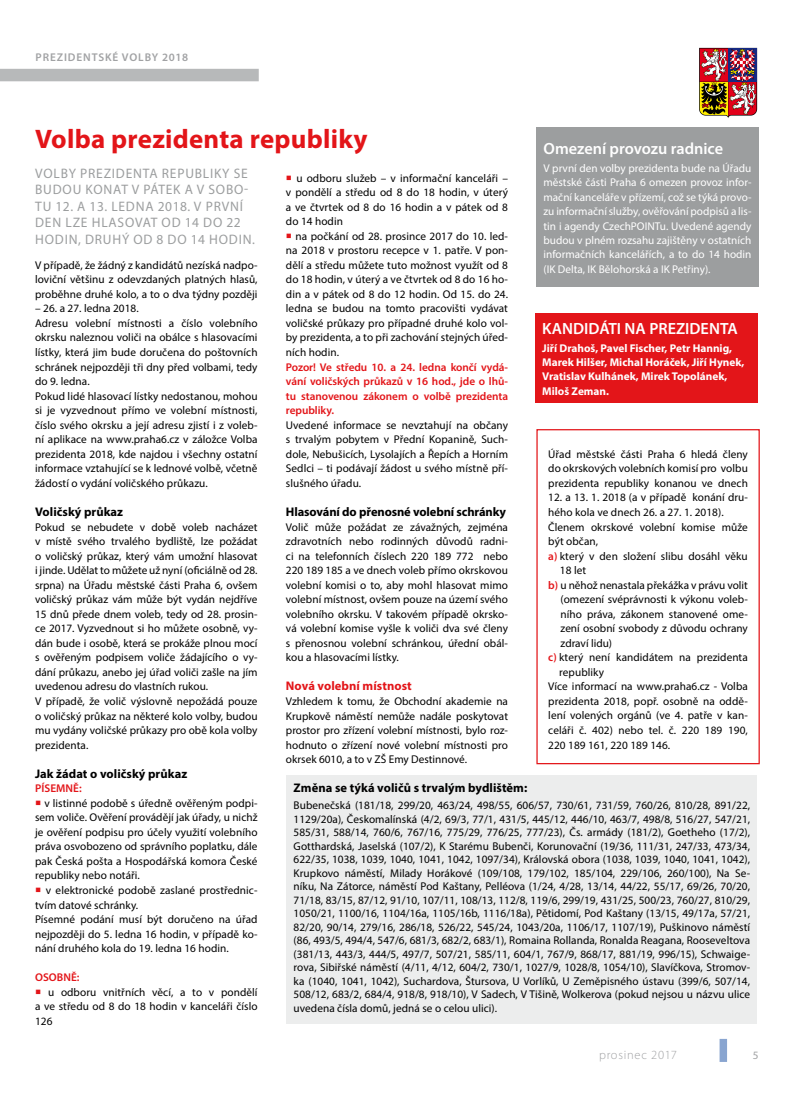
<style>
.page{position:relative;width:794px;height:1110px;background:#fff}
.page>*{position:absolute;margin:0;border:0;box-sizing:border-box;transform-origin:0 0}
.t1{font:700 26.88px "Myriad Pro";letter-spacing:.01em;color:#e31519}
.t2{font:600 16.25px "Myriad Pro";color:#fff}
.t3{font:13.75px/16.5px "Myriad Pro";letter-spacing:.06em;color:#9c9e9f}
.t4{font:700 12.5px "Myriad Pro";letter-spacing:.005em;color:#000}
.t5{font:700 12.5px "Myriad Pro";letter-spacing:.005em;color:#e31519}
.t6{font:300 12.5px "Myriad Pro";letter-spacing:.06em;color:#a1a2a4}
.t7{font:11.25px/14.5px "Myriad Pro";letter-spacing:.005em;color:#000;text-align:justify}
.t8{font:11.25px/14.4px "Myriad Pro";color:#fff;text-align:justify}
.t9{font:600 11.25px/14.5px "Myriad Pro";letter-spacing:-.005em;color:#e31519;text-align:justify}
.t10{font:700 11.25px/14.4px "Myriad Pro";color:#fff}
.t11{font:600 11.25px "Myriad Pro";letter-spacing:.08em;color:#a1a2a4}
.t12{font:11.25px "Myriad Pro";color:#a1a2a4}
.s1{color:#e31519}
.s2{font-weight:600;color:#e31519}
</style>
<div class="page">
<div style="left:719px;top:1038px;width:8px;height:23px;background:#89a5d0"></div>
<div style="left:0;top:69px;width:259px;height:12px;background:#b7b9ba"></div>
<img style="left:699px;top:48px;width:58px;height:70px">
<div style="left:535px;top:313px;width:222px;height:90px;background:#e31519"></div>
<div style="left:536px;top:128px;width:222px;height:159px;background:#9c9e9f"></div>
<div style="left:536px;top:429px;width:224px;height:335px;border:1px solid #e31519"></div>
<div style="left:286px;top:775px;width:471px;height:248px;background:#eceded"></div>
<p class="t11" style="left:36px;top:50px;width:154px">PREZIDENTSKÉ VOLBY 2018</p>
<h1 class="t1" style="left:35px;top:121px;width:334px">Volba prezidenta republiky</h1>
<p class="t7" style="left:286px;top:170px;width:224px"><span class="s1">○</span> u odboru služeb – v informační kanceláři – v pondělí a středu od 8 do 18 hodin, v úterý a ve čtvrtek od 8 do 16 hodin a v pátek od 8 do 14 hodin</p>
<p class="t7" style="left:286px;top:228px;width:224px"><span class="s1">○</span> na počkání od 28. prosince 2017 do 10. led&shy;na 2018 v prostoru recepce v 1. patře. V pon&shy;dělí a středu můžete tuto možnost využít od 8 do 18 hodin, v úterý a ve čtvrtek od 8 do 16 ho&shy;din a v pátek od 8 do 12 hodin. Od 15. do 24. ledna se budou na tomto pracovišti vydávat voličské průkazy pro případné druhé kolo vol&shy;by prezidenta, a to při zachování stejných úřed&shy;ních hodin.</p>
<p class="t9" style="left:286px;top:359px;width:224px">Pozor! Ve středu 10. a 24. ledna končí vydá&shy;vání voličských průkazů v 16 hod., jde o lhů&shy;tu stanovenou zákonem o volbě prezidenta republiky.</p>
<p class="t7" style="left:286px;top:417px;width:224px">Uvedené informace se nevztahují na občany s trvalým pobytem v Přední Kopanině, Such&shy;dole, Nebušicích, Lysolajích a Řepích a Horním Sedlci – ti podávají žádost u svého místně pří&shy;slušného úřadu.</p>
<p class="t4" style="left:286px;top:503px;width:222px">Hlasování do přenosné volební schránky</p>
<p class="t7" style="left:286px;top:519px;width:224px">Volič může požádat ze závažných, zejména zdravotních nebo rodinných důvodů radni&shy;ci na telefonních číslech 220 189 772 nebo 220 189 185 a ve dnech voleb přímo okrskovou volební komisi o to, aby mohl hlasovat mimo volební místnost, ovšem pouze na území svého volebního okrsku. V takovém případě okrsko&shy;vá volební komise vyšle k voliči dva své členy s přenosnou volební schránkou, úřední obál&shy;kou a hlasovacími lístky.</p>
<p class="t5" style="left:286px;top:678px;width:127px">Nová volební místnost</p>
<p class="t7" style="left:286px;top:693px;width:224px">Vzhledem k tomu, že Obchodní akademie na Krupkově náměstí nemůže nadále poskytovat prostor pro zřízení volební místnosti, bylo roz&shy;hodnuto o zřízení nové volební místnosti pro okrsek 6010, a to v ZŠ Emy Destinnové.</p>
<h2 class="t2" style="left:543px;top:138px;width:181px">Omezení provozu radnice</h2>
<p class="t8" style="left:543px;top:161px;width:209px">V první den volby prezidenta bude na Úřadu městské části Praha 6 omezen provoz infor&shy;mační kanceláře v přízemí, což se týká provo&shy;zu informační služby, ověřování podpisů a lis&shy;tin i agendy CzechPOINTu. Uvedené agendy budou v plném rozsahu zajištěny v ostatních informačních kancelářích, a to do 14 hodin (IK Delta, IK Bělohorská a IK Petřiny).</p>
<p class="t3" style="left:35px;top:164px;width:221px">VOLBY PREZIDENTA REPUBLIKY SE<br>BUDOU KONAT V PÁTEK A V SOBO-<br>TU 12. A 13. LEDNA 2018. V PRVNÍ<br>DEN LZE HLASOVAT OD 14 DO 22<br>HODIN, DRUHÝ OD 8 DO 14 HODIN.</p>
<p class="t7" style="left:35px;top:257px;width:224px">V případě, že žádný z kandidátů nezíská nadpo&shy;loviční většinu z odevzdaných platných hlasů, proběhne druhé kolo, a to o dva týdny později</p>
<p class="t7" style="left:35px;top:301px;width:224px;text-align:left">– 26. a 27. ledna 2018.<br>Adresu volební místnosti a číslo volebního okrsku naleznou voliči na obálce s hlasovacími lístky, která jim bude doručena do poštovních schránek nejpozději tři dny před volbami, tedy do 9. ledna.<br>Pokud lidé hlasovací lístky nedostanou, mohou si je vyzvednout přímo ve volební místnosti, číslo svého okrsku a její adresu zjistí i z voleb&shy;ní aplikace na www.praha6.cz v záložce Volba prezidenta 2018, kde najdou i všechny ostatní informace vztahující se k lednové volbě, včetně žádostí o vydání voličského průkazu.</p>
<p class="t4" style="left:35px;top:503px;width:90px">Voličský průkaz</p>
<p class="t7" style="left:35px;top:519px;width:224px;text-align:left">Pokud se nebudete v době voleb nacházet v místě svého trvalého bydliště, lze požádat o voličský průkaz, který vám umožní hlasovat i jinde. Udělat to můžete už nyní (oficiálně od 28. srpna) na Úřadu městské části Praha 6, ovšem voličský průkaz vám může být vydán nejdříve 15 dnů přede dnem voleb, tedy od 28. prosin&shy;ce 2017. Vyzvednout si ho můžete osobně, vy&shy;dán bude i osobě, která se prokáže plnou mocí s ověřeným podpisem voliče žádajícího o vy&shy;dání průkazu, anebo jej úřad voliči zašle na jím uvedenou adresu do vlastních rukou.<br>V případě, že volič výslovně nepožádá pouze o voličský průkaz na některé kolo volby, budou mu vydány voličské průkazy pro obě kola volby prezidenta.</p>
<p class="t4" style="left:35px;top:765px;width:154px">Jak žádat o voličský průkaz</p>
<p class="t9" style="left:35px;top:780px;width:48px">PÍSEMNĚ:</p>
<p class="t7" style="left:35px;top:795px;width:224px"><span class="s1">○</span> v listinné podobě s úředně ověřeným podpi&shy;sem voliče. Ověření provádějí jak úřady, u nichž je ověření podpisu pro účely využití volebního práva osvobozeno od správního poplatku, dále pak Česká pošta a Hospodářská komora České republiky nebo notáři.</p>
<p class="t7" style="left:35px;top:882px;width:224px;text-align:left"><span class="s1">○</span> v elektronické podobě zaslané prostřednic&shy;tvím datové schránky.<br>Písemné podání musí být doručeno na úřad nejpozději do 5. ledna 16 hodin, v případě ko&shy;nání druhého kola do 19. ledna 16 hodin.</p>
<p class="t9" style="left:35px;top:969px;width:46px">OSOBNĚ:</p>
<p class="t7" style="left:35px;top:984px;width:224px"><span class="s1">○</span> u odboru vnitřních věcí, a to v pondělí a ve středu od 8 do 18 hodin v kanceláři číslo 126</p>
<h2 class="t2" style="left:542px;top:318px;width:197px">KANDIDÁTI NA PREZIDENTA</h2>
<p class="t10" style="left:542px;top:340px;width:204px">Jiří Drahoš, Pavel Fischer, Petr Hannig, Marek Hilšer, Michal Horáček, Jiří Hynek, Vratislav Kulhánek, Mirek Topolánek, Miloš Zeman.</p>
<p class="t7" style="left:548px;top:446px;width:201px">Úřad městské části Praha 6 hledá členy do okrskových volebních komisí pro volbu prezidenta republiky konanou ve dnech</p>
<p class="t7" style="left:548px;top:490px;width:201px">12. a 13. 1. 2018 (a v případě konání dru-</p>
<p class="t7" style="left:548px;top:504px;width:177px">hého kola ve dnech 26. a 27. 1. 2018).</p>
<p class="t7" style="left:548px;top:519px;width:201px">Členem okrskové volební komise může</p>
<p class="t7" style="left:548px;top:533px;width:51px">být občan,</p>
<p class="t7" style="left:548px;top:548px;width:201px"><span class="s2">a)</span> který v den složení slibu dosáhl věku</p>
<p class="t7" style="left:560px;top:562px;width:28px">18 let</p>
<p class="t7" style="left:548px;top:577px;width:201px"><span class="s2">b)</span> u něhož nenastala překážka v právu volit</p>
<p class="t7" style="left:560px;top:591px;width:189px">(omezení svéprávnosti k výkonu voleb-</p>
<p class="t7" style="left:560px;top:606px;width:189px">ního práva, zákonem stanovené ome-</p>
<p class="t7" style="left:560px;top:621px;width:189px">zení osobní svobody z důvodu ochrany</p>
<p class="t7" style="left:560px;top:635px;width:53px">zdraví lidu)</p>
<p class="t7" style="left:548px;top:650px;width:201px"><span class="s2">c)</span> který není kandidátem na prezidenta</p>
<p class="t7" style="left:559px;top:664px;width:46px">republiky</p>
<p class="t7" style="left:548px;top:679px;width:201px">Více informací na www.praha6.cz - Volba</p>
<p class="t7" style="left:548px;top:693px;width:201px">prezidenta 2018, popř. osobně na oddě-</p>
<p class="t7" style="left:548px;top:708px;width:201px">lení volených orgánů (ve 4. patře v kan-</p>
<p class="t7" style="left:548px;top:722px;width:201px">celáři č. 402) nebo tel. č. 220 189 190,</p>
<p class="t7" style="left:548px;top:737px;width:123px">220 189 161, 220 189 146.</p>
<p class="t4" style="left:294px;top:779px;width:235px">Změna se týká voličů s trvalým bydlištěm:</p>
<p class="t7" style="left:294px;top:798px;width:458px;line-height:13.5px">Bubenečská (181/18, 299/20, 463/24, 498/55, 606/57, 730/61, 731/59, 760/26, 810/28, 891/22, 1129/20a), Českomalínská (4/2, 69/3, 77/1, 431/5, 445/12, 446/10, 463/7, 498/8, 516/27, 547/21, 585/31, 588/14, 760/6, 767/16, 775/29, 776/25, 777/23), Čs. armády (181/2), Goetheho (17/2), Gotthardská, Jaselská (107/2), K Starému Bubenči, Korunovační (19/36, 111/31, 247/33, 473/34, 622/35, 1038, 1039, 1040, 1041, 1042, 1097/34), Královská obora (1038, 1039, 1040, 1041, 1042), Krupkovo náměstí, Milady Horákové (109/108, 179/102, 185/104, 229/106, 260/100), Na Se&shy;níku, Na Zátorce, náměstí Pod Kaštany, Pelléova (1/24, 4/28, 13/14, 44/22, 55/17, 69/26, 70/20, 71/18, 83/15, 87/12, 91/10, 107/11, 108/13, 112/8, 119/6, 299/19, 431/25, 500/23, 760/27, 810/29, 1050/21, 1100/16, 1104/16a, 1105/16b, 1116/18a), Pětidomí, Pod Kaštany (13/15, 49/17a, 57/21, 82/20, 90/14, 279/16, 286/18, 526/22, 545/24, 1043/20a, 1106/17, 1107/19), Puškinovo náměstí (86, 493/5, 494/4, 547/6, 681/3, 682/2, 683/1), Romaina Rollanda, Ronalda Reagana, Rooseveltova (381/13, 443/3, 444/5, 497/7, 507/21, 585/11, 604/1, 767/9, 868/17, 881/19, 996/15), Schwaige&shy;rova, Sibiřské náměstí (4/11, 4/12, 604/2, 730/1, 1027/9, 1028/8, 1054/10), Slavíčkova, Stromov&shy;ka (1040, 1041, 1042), Suchardova, Štursova, U Vorlíků, U Zeměpisného ústavu (399/6, 507/14, 508/12, 683/2, 684/4, 918/8, 918/10), V Sadech, V Tišině, Wolkerova (pokud nejsou u názvu ulice uvedena čísla domů, jedná se o celou ulici).</p>
<p class="t6" style="left:599px;top:1047px;width:79px">prosinec 2017</p>
<p class="t12" style="left:752px;top:1048px;width:7px">5</p>
</div>
